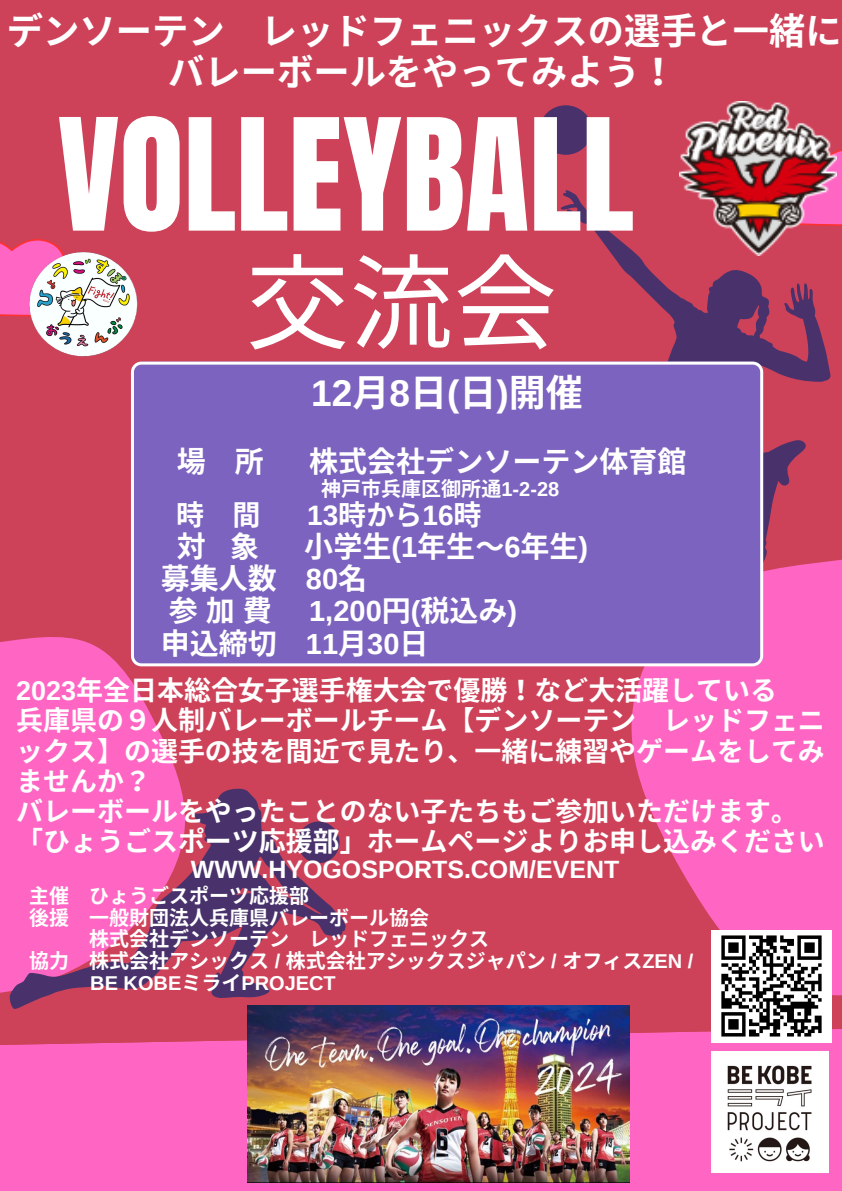
<style>
.page{position:relative;width:842px;height:1191px;background:#fff}
.page>*{position:absolute;margin:0;border:0;box-sizing:border-box;transform-origin:0 0}
.t1{font:132.1px "Anton";color:#fff}
.t2{font:103.9px "Noto Sans CJ Ksc";color:#fff}
.t3{font:700 37px "Liberation Sans";color:#fff}
.t4{font:700 36.3px/40.5px "Noto Sans CJ Ksc";color:#fff}
.t5{font:700 29px/32.2px "Noto Sans CJ Ksc";color:#fff}
.t6{font:700 29px/32.2px "Liberation Sans";color:#fff}
.t7{font:700 28px "Liberation Sans";color:#fff}
.t8{font:700 28px "Noto Sans CJ Ksc";color:#fff}
.t9{font:700 27px/30px "Noto Sans CJ Ksc";color:#fff}
.t10{font:700 25px "Liberation Sans";color:#fff}
.t11{font:700 20px "Noto Sans CJ Ksc";color:#fff}
.t12{font:700 20px "Liberation Sans";color:#fff}
.s1{font-family:"Noto Sans CJ Ksc"}
.s2{font-family:"Liberation Sans"}
</style>
<div class="page">
<div style="left:0;top:0;width:842px;height:1190px;background:#cd4259"></div>
<svg style="left:596px;top:559px;width:246px;height:466px;fill:#ff66c4"></svg>
<svg style="left:0;top:637px;width:218px;height:372px;fill:#ff66c4"></svg>
<svg style="left:0;top:1025px;width:842px;height:165px;background:#f963ba"></svg>
<svg style="left:836px;top:149px;width:6px;height:77px"></svg>
<svg style="left:0;top:239px;width:56px;height:77px"></svg>
<svg style="left:560px;top:190px;width:272px;height:391px"></svg>
<div style="left:540px;top:105px;width:52px;height:50px;background:#49326b;border-radius:50%"></div>
<div style="left:131px;top:361px;width:632px;height:305px;background:#7c63bf"></div>
<img style="left:711px;top:930px;width:121px;height:112px">
<img style="left:3px;top:245px;width:173px;height:120px">
<img style="left:711px;top:1051px;width:117px;height:121px">
<svg style="left:9px;top:788px;width:337px;height:220px"></svg>
<svg style="left:298px;top:821px;width:41px;height:42px"></svg>
<img style="left:679px;top:101px;width:157px;height:154px">
<img style="left:247px;top:1005px;width:382px;height:177px">
<p class="t4" style="left:168px;top:9px;width:675px;text-indent:-161px">デンソーテン レッドフェニックスの選手と一緒にバレーボールをやってみよう！</p>
<p class="t1" style="left:58px;top:80px;width:578px">VOLLEYBALL</p>
<h2 class="t2" style="left:246px;top:221px;width:306px">交流会</h2>
<h3 class="t3" style="left:311px;top:372px;width:271px">12<span class="s1">月</span> 8<span class="s1">日</span> (<span class="s1">日</span>)<span class="s1">開催</span></h3>
<h4 class="t5" style="left:177px;top:443px;width:87px">場 所</h4>
<h4 class="t5" style="left:309px;top:443px;width:377px">株式会社デンソーテン体育館</h4>
<h4 class="t11" style="left:321px;top:472px;width:240px">神戸市兵庫区御所通<span class="s2">1-2-28</span></h4>
<h4 class="t8" style="left:176px;top:492px;width:86px">時 間</h4>
<h4 class="t7" style="left:307px;top:500px;width:176px">13<span class="s1">時から</span>16<span class="s1">時</span></h4>
<h4 class="t5" style="left:177px;top:528px;width:81px">対 象</h4>
<h4 class="t5" style="left:161px;top:528px;width:429px;text-indent:144px">小学生<span class="s2">(1</span>年生〜<span class="s2">6</span>年生<span class="s2">)</span>募集人数 <span class="s2">80</span>名<br>参加費</h4>
<h4 class="t6" style="left:161px;top:595px;width:358px;text-indent:148px">1,200<span class="s1">円</span>(<span class="s1">税込み</span>)<span class="s1">申込締切</span> 11<span class="s1">月</span> 30<span class="s1">日</span></h4>
<p class="t9" style="left:16px;top:674px;width:810px"><span class="s2">2023</span>年全日本総合女子選手権大会で優勝！ など大活躍している<br>兵庫県の９人制バレーボールチーム【デンソーテン レッドフェニックス】の選手の技を間近で見たり、一緒に練習やゲームをしてみませんか？<br>バレーボールをやったことのない子たちもご参加いただけます。「ひょうごスポーツ応援部」ホームページよりお申し込みください</p>
<p class="t10" style="left:191px;top:855px;width:430px">WWW.HYOGOSPORTS.COM/EVENT</p>
<p class="t11" style="left:29px;top:879px;width:280px">主催 ひょうごスポーツ応援部</p>
<h4 class="t11" style="left:29px;top:901px;width:400px">後援 一般財団法人兵庫県バレーボール協会</h4>
<p class="t11" style="left:89px;top:923px;width:401px">株式会社デンソーテン レッドフェニックス</p>
<p class="t11" style="left:29px;top:944px;width:666px">協力 株式会社アシックス <span class="s2">/</span> 株式会社アシックスジャパン <span class="s2">/</span> オフィス<span class="s2">ZEN /</span></p>
<p class="t12" style="left:90px;top:971px;width:247px">BE KOBE<span class="s1">ミライ</span>PROJECT</p>
</div>
